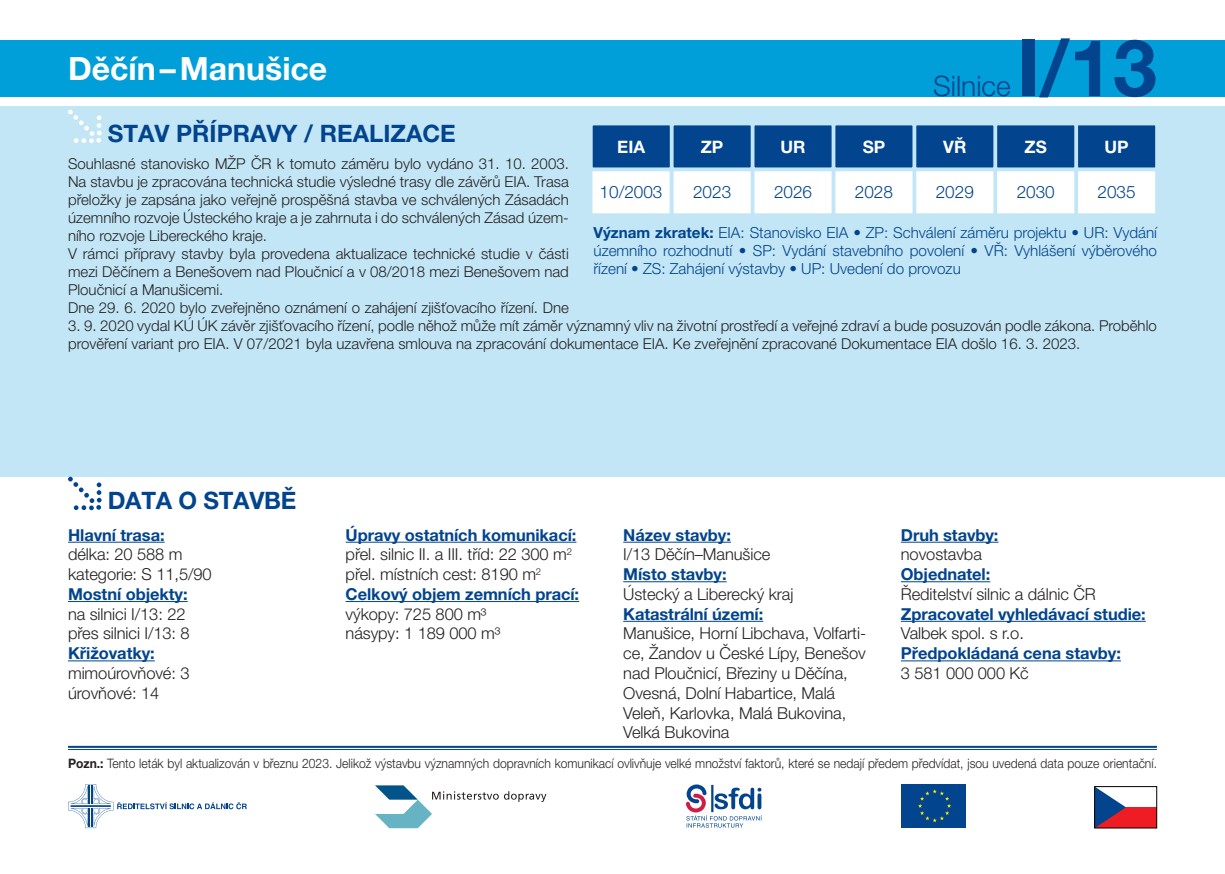
<style>
.page{position:relative;width:1225px;height:874px;background:#fff}
.page>*{position:absolute;margin:0;border:0;box-sizing:border-box;transform-origin:0 0}
.t1{font:700 78.8px "Helvetica Neue LT Pro";color:#02448d}
.t2{font:700 32px "Helvetica Neue LT Pro";color:#fff}
.t3{font:300 28.2px "Helvetica Neue LT Pro";color:#02448d}
.t4{font:700 24px "Helvetica Neue LT Pro";color:#02448d}
.t5{font:300 17.2px "Helvetica Neue LT Pro";color:#02448d}
.t6{font:700 17.2px "Helvetica Neue LT Pro";color:#fff}
.t7{font:300 16.4px/19.8px "Helvetica Neue LT Pro";letter-spacing:-.005em;color:#231f20}
.t8{font:700 16.4px "Helvetica Neue LT Pro";letter-spacing:-.005em;color:#02448d}
.t9{font:300 15.2px/18.2px "Helvetica Neue LT Pro";color:#02448d;text-align:justify}
.t10{font:300 15px/18px "Helvetica Neue LT Pro";color:#231f20;text-align:justify}
.t11{font:300 13px "Helvetica Neue LT Pro";color:#231f20;scale:.93 1}
.s1{font-weight:700}
</style>
<div class="page">
<div style="left:0;top:106px;width:1225px;height:370px;background:#c3e6f6"></div>
<svg style="left:68px;top:110px;width:34px;height:33px"></svg>
<div style="left:1077px;top:124px;width:79px;height:44px;background:#02448d"></div>
<div style="left:1076px;top:123px;width:81px;height:46px;border:2px solid #c3e6f6"></div>
<div style="left:915px;top:124px;width:79px;height:44px;background:#02448d"></div>
<div style="left:914px;top:123px;width:81px;height:46px;border:2px solid #c3e6f6"></div>
<div style="left:753px;top:124px;width:79px;height:44px;background:#02448d"></div>
<div style="left:752px;top:123px;width:81px;height:46px;border:2px solid #c3e6f6"></div>
<div style="left:996px;top:124px;width:79px;height:44px;background:#02448d"></div>
<div style="left:995px;top:123px;width:81px;height:46px;border:2px solid #c3e6f6"></div>
<div style="left:834px;top:124px;width:79px;height:44px;background:#02448d"></div>
<div style="left:833px;top:123px;width:81px;height:46px;border:2px solid #c3e6f6"></div>
<div style="left:672px;top:124px;width:79px;height:44px;background:#02448d"></div>
<div style="left:671px;top:123px;width:81px;height:46px;border:2px solid #c3e6f6"></div>
<div style="left:592px;top:124px;width:79px;height:44px;background:#02448d"></div>
<div style="left:591px;top:123px;width:80px;height:46px;border:2px solid #c3e6f6"></div>
<div style="left:1077px;top:170px;width:79px;height:44px;background:#fff"></div>
<div style="left:1076px;top:169px;width:81px;height:46px;border:2px solid #c3e6f6"></div>
<div style="left:915px;top:170px;width:79px;height:44px;background:#fff"></div>
<div style="left:914px;top:169px;width:81px;height:46px;border:2px solid #c3e6f6"></div>
<div style="left:753px;top:170px;width:79px;height:44px;background:#fff"></div>
<div style="left:752px;top:169px;width:81px;height:46px;border:2px solid #c3e6f6"></div>
<div style="left:996px;top:170px;width:79px;height:44px;background:#fff"></div>
<div style="left:995px;top:169px;width:81px;height:46px;border:2px solid #c3e6f6"></div>
<div style="left:834px;top:170px;width:79px;height:44px;background:#fff"></div>
<div style="left:833px;top:169px;width:81px;height:46px;border:2px solid #c3e6f6"></div>
<div style="left:672px;top:170px;width:79px;height:44px;background:#fff"></div>
<div style="left:671px;top:169px;width:81px;height:46px;border:2px solid #c3e6f6"></div>
<div style="left:591px;top:170px;width:79px;height:44px;background:#fff"></div>
<div style="left:590px;top:169px;width:81px;height:46px;border:2px solid #c3e6f6"></div>
<hr style="left:68px;top:745px;width:1089px;height:2px;background:#02448d">
<hr style="left:68px;top:748px;width:1089px;height:1px;background:#02448d">
<hr style="left:68px;top:541px;width:97px;height:1px;background:#02448d">
<hr style="left:68px;top:600px;width:120px;height:1px;background:#02448d">
<hr style="left:68px;top:660px;width:87px;height:1px;background:#02448d">
<hr style="left:346px;top:541px;width:230px;height:1px;background:#02448d">
<hr style="left:346px;top:600px;width:233px;height:1px;background:#02448d">
<hr style="left:623px;top:541px;width:108px;height:1px;background:#02448d">
<hr style="left:623px;top:581px;width:103px;height:1px;background:#02448d">
<hr style="left:623px;top:620px;width:140px;height:1px;background:#02448d">
<hr style="left:901px;top:541px;width:97px;height:1px;background:#02448d">
<hr style="left:901px;top:581px;width:89px;height:1px;background:#02448d">
<hr style="left:901px;top:620px;width:244px;height:1px;background:#02448d">
<hr style="left:901px;top:660px;width:220px;height:1px;background:#02448d">
<div style="left:0;top:40px;width:1225px;height:56px;background:#009fda"></div>
<svg style="left:68px;top:476px;width:34px;height:34px"></svg>
<div style="left:901px;top:784px;width:65px;height:43px;background:#02448d"></div>
<svg style="left:918px;top:789px;width:33px;height:32px"></svg>
<div style="left:1094px;top:806px;width:62px;height:21px;background:#ee1d23"></div>
<svg style="left:1096px;top:788px;width:30px;height:37px"></svg>
<div style="left:1094px;top:786px;width:63px;height:41px;border:1px solid #000"></div>
<svg style="left:68px;top:784px;width:179px;height:43px"></svg>
<svg style="left:686px;top:784px;width:76px;height:43px"></svg>
<svg style="left:375px;top:785px;width:171px;height:42px"></svg>
<p class="t2" style="left:68px;top:48px;width:261px">Děčín–Manušice</p>
<p class="t3" style="left:933px;top:69px;width:79px">Silnice</p>
<p class="t1" style="left:1016px;top:19px;width:142px">I/13</p>
<p class="t4" style="left:108px;top:119px;width:350px">STAV PŘÍPRAVY / REALIZACE</p>
<p class="t6" style="left:617px;top:136px;width:29px">EIA</p>
<p class="t6" style="left:701px;top:136px;width:24px">ZP</p>
<p class="t6" style="left:780px;top:136px;width:27px">UR</p>
<p class="t6" style="left:862px;top:136px;width:24px">SP</p>
<p class="t6" style="left:943px;top:136px;width:25px">VŘ</p>
<p class="t6" style="left:1024px;top:136px;width:24px">ZS</p>
<p class="t6" style="left:1104px;top:136px;width:26px">UP</p>
<p class="t5" style="left:599px;top:182px;width:64px">10/2003</p>
<p class="t5" style="left:693px;top:182px;width:40px">2023</p>
<p class="t5" style="left:774px;top:182px;width:40px">2026</p>
<p class="t5" style="left:855px;top:182px;width:40px">2028</p>
<p class="t5" style="left:935px;top:182px;width:40px">2029</p>
<p class="t5" style="left:1016px;top:182px;width:40px">2030</p>
<p class="t5" style="left:1097px;top:182px;width:40px">2035</p>
<p class="t10" style="left:68px;top:154px;width:502px">Souhlasné stanovisko MŽP ČR k tomuto záměru bylo vydáno 31. 10. 2003.<br>Na stavbu je zpracována technická studie výsledné trasy dle závěrů EIA. Trasa přeložky je zapsána jako veřejně prospěšná stavba ve schválených Zásadách územního rozvoje Ústeckého kraje a je zahrnuta i do schválených Zásad územ&shy;ního rozvoje Libereckého kraje.</p>
<p class="t10" style="left:68px;top:244px;width:502px">V rámci přípravy stavby byla provedena aktualizace technické studie v části mezi Děčínem a Benešovem nad Ploučnicí a v 08/2018 mezi Benešovem nad Ploučnicí a Manušicemi.</p>
<p class="t10" style="left:68px;top:298px;width:502px">Dne 29. 6. 2020 bylo zveřejněno oznámení o zahájení zjišťovacího řízení. Dne</p>
<p class="t10" style="left:68px;top:316px;width:1090px">3. 9. 2020 vydal KÚ ÚK závěr zjišťovacího řízení, podle něhož může mít záměr významný vliv na životní prostředí a veřejné zdraví a bude posuzován podle zákona. Proběhlo prověření variant pro EIA. V 07/2021 byla uzavřena smlouva na zpracování dokumentace EIA. Ke zveřejnění zpracované Dokumentace EIA došlo 16. 3. 2023.</p>
<p class="t9" style="left:593px;top:223px;width:565px"><span class="s1">Význam zkratek:</span> EIA: Stanovisko EIA • ZP: Schválení záměru projektu • UR: Vydání územního rozhodnutí • SP: Vydání stavebního povolení • VŘ: Vyhlášení výběrového řízení • ZS: Zahájení výstavby • UP: Uvedení do provozu</p>
<p class="t4" style="left:108px;top:485px;width:190px">DATA O STAVBĚ</p>
<p class="t8" style="left:68px;top:524px;width:98px">Hlavní trasa:</p>
<p class="t7" style="left:68px;top:544px;width:116px">délka: 20 588 m</p>
<p class="t7" style="left:68px;top:563px;width:145px">kategorie: S 11,5/90</p>
<p class="t8" style="left:68px;top:583px;width:121px">Mostní objekty:</p>
<p class="t7" style="left:68px;top:603px;width:119px">na silnici I/13: 22</p>
<p class="t7" style="left:68px;top:623px;width:123px">přes silnici I/13: 8</p>
<p class="t8" style="left:68px;top:643px;width:88px">Křižovatky:</p>
<p class="t7" style="left:68px;top:662px;width:123px">mimoúrovňové: 3</p>
<p class="t7" style="left:68px;top:682px;width:93px">úrovňové: 14</p>
<p class="t8" style="left:346px;top:524px;width:232px">Úpravy ostatních komunikací:</p>
<p class="t7" style="left:346px;top:544px;width:228px">přel. silnic II. a III. tříd: 22 300 m<sup>2</sup></p>
<p class="t7" style="left:346px;top:563px;width:197px">přel. místních cest: 8190 m<sup>2</sup></p>
<p class="t8" style="left:346px;top:583px;width:235px">Celkový objem zemních prací:</p>
<p class="t7" style="left:346px;top:603px;width:142px">výkopy: 725 800 m³</p>
<p class="t7" style="left:346px;top:623px;width:156px">násypy: 1 189 000 m³</p>
<p class="t8" style="left:623px;top:524px;width:109px">Název stavby:</p>
<p class="t7" style="left:623px;top:544px;width:149px">I/13 Děčín–Manušice</p>
<p class="t8" style="left:623px;top:564px;width:105px">Místo stavby:</p>
<p class="t7" style="left:623px;top:583px;width:172px">Ústecký a Liberecký kraj</p>
<p class="t8" style="left:623px;top:603px;width:142px">Katastrální území:</p>
<p class="t7" style="left:623px;top:623px;width:244px">Manušice, Horní Libchava, Volfarti&shy;ce, Žandov u České Lípy, Benešov nad Ploučnicí, Březiny u Děčína,<br>Ovesná, Dolní Habartice, Malá<br>Veleň, Karlovka, Malá Bukovina,<br>Velká Bukovina</p>
<p class="t8" style="left:901px;top:524px;width:99px">Druh stavby:</p>
<p class="t7" style="left:901px;top:544px;width:83px">novostavba</p>
<p class="t8" style="left:901px;top:564px;width:91px">Objednatel:</p>
<p class="t7" style="left:901px;top:583px;width:196px">Ředitelství silnic a dálnic ČR</p>
<p class="t8" style="left:901px;top:603px;width:246px">Zpracovatel vyhledávací studie:</p>
<p class="t7" style="left:901px;top:623px;width:124px">Valbek spol. s r.o.</p>
<p class="t8" style="left:901px;top:643px;width:221px">Předpokládaná cena stavby:</p>
<p class="t7" style="left:901px;top:662px;width:129px">3 581 000 000 Kč</p>
<p class="t11" style="left:68px;top:755px;width:1172px"><span class="s1">Pozn.:</span> Tento leták byl aktualizován v březnu 2023. Jelikož výstavbu významných dopravních komunikací ovlivňuje velké množství faktorů, které se nedají předem předvídat, jsou uvedená data pouze orientační.</p>
</div>
